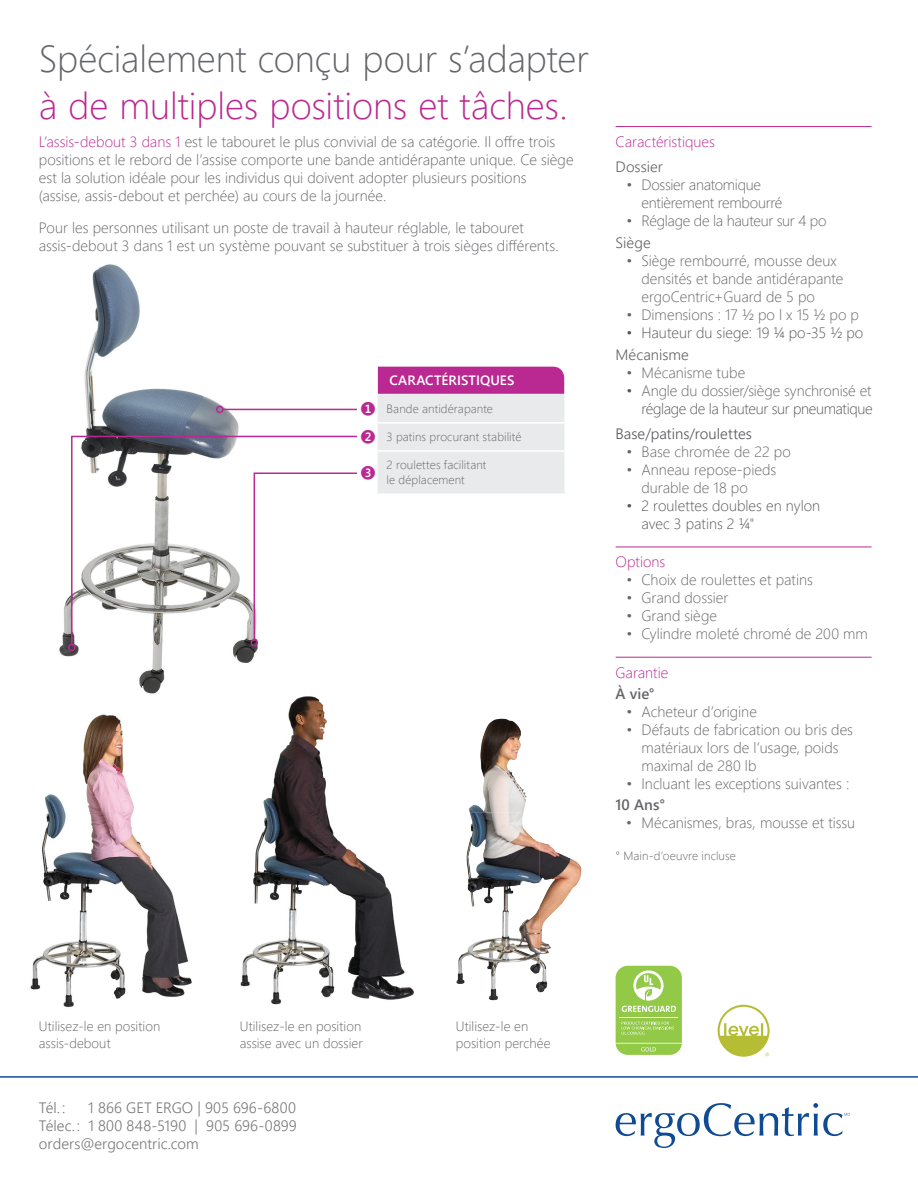
<style>
.page{position:relative;width:918px;height:1188px;background:#fff}
.page>*{position:absolute;margin:0;border:0;box-sizing:border-box;transform-origin:0 0}
.t1{font:37.5px "Webly Sleek UI Light";color:#646569}
.t2{font:37.5px "Webly Sleek UI Light";color:#b92991}
.t3{font:15px/18px "Webly Sleek UI Light";color:#646569}
.t4{font:15px/18px "Webly Sleek UI Light";letter-spacing:-.01em;color:#55565a;text-align:right}
.t5{font:15px/18px "Webly Sleek UI Semilight";letter-spacing:.005em;color:#787779;text-align:justify}
.t6{font:15px/18px "Webly Sleek UI Light";letter-spacing:-.02em;color:#646569}
.t7{font:15px "Webly Sleek UI Light";color:#b92991}
.t8{font:15px "Webly Sleek UI Light";letter-spacing:-.025em;color:#646569}
.t9{font:15px "Webly Sleek UI Semilight";letter-spacing:.005em;color:#646569}
.t10{font:15px "Webly Sleek UI Semilight";color:#55565a}
.t11{font:15px "Webly Sleek UI Semibold";letter-spacing:.01em;color:#646569}
.t12{font:13.5px/16.5px "Webly Sleek UI Light";letter-spacing:.005em;color:#646569}
.t13{font:13.5px "Webly Sleek UI Semibold";letter-spacing:.005em;color:#fff}
.t14{font:12px/15px "Webly Sleek UI Light";letter-spacing:.01em;color:#646569}
.t15{font:12px "Webly Sleek UI Semibold";color:#b92991}
.s1{color:#b92991}
.s2{font-family:"Webly Sleek UI Semibold";color:#b92991}
.s3{color:#646569}
</style>
<div class="page">
<svg style="left:718px;top:1005px;width:52px;height:52px"></svg>
<svg style="left:616px;top:966px;width:66px;height:89px;background:#a3d165"></svg>
<img style="left:469px;top:719px;width:58px;height:94px">
<img style="left:466px;top:813px;width:74px;height:94px">
<img style="left:540px;top:842px;width:41px;height:151px">
<img style="left:456px;top:907px;width:84px;height:94px">
<img style="left:30px;top:714px;width:162px;height:294px">
<img style="left:240px;top:696px;width:174px;height:309px">
<img style="left:59px;top:264px;width:240px;height:433px">
<hr style="left:223px;top:409px;width:134px;height:1px;background:#b92991">
<div style="left:216px;top:406px;width:8px;height:7px;border:2px solid #b92991;border-radius:50%"></div>
<svg style="left:70px;top:435px;width:229px;height:211px"></svg>
<div style="left:68px;top:644px;width:8px;height:7px;border:2px solid #b92991;border-radius:50%"></div>
<svg style="left:253px;top:365px;width:312px;height:276px"></svg>
<div style="left:251px;top:639px;width:7px;height:8px;border:2px solid #b92991;border-radius:50%"></div>
<hr style="left:616px;top:126px;width:256px;height:1px;background:#b92991">
<hr style="left:616px;top:547px;width:256px;height:1px;background:#b92991">
<hr style="left:616px;top:657px;width:256px;height:1px;background:#b92991">
<svg style="left:616px;top:1103px;width:234px;height:45px"></svg>
<hr style="left:0;top:1076px;width:918px;height:2px;background:#0f4b92">
<h1 class="t1" style="left:39px;top:30px;width:551px">Spécialement conçu pour s’adapter</h1>
<h1 class="t2" style="left:39px;top:77px;width:530px">à de multiples positions et tâches.</h1>
<p class="t3" style="left:39px;top:132px;width:536px"><span class="s1">L’assis-debout 3 dans 1</span> est le tabouret le plus convivial de sa catégorie. Il offre trois positions et le rebord de l’assise comporte une bande antidérapante unique. Ce siège est la solution idéale pour les individus qui doivent adopter plusieurs positions<br>(assise, assis-debout et perchée) au cours de la journée.</p>
<p class="t3" style="left:39px;top:218px;width:522px">Pour les personnes utilisant un poste de travail à hauteur réglable, le tabouret assis-debout 3 dans 1 est un système pouvant se substituer à trois sièges différents.</p>
<p class="t13" style="left:389px;top:370px;width:126px">CARACTÉRISTIQUES</p>
<p class="t14" style="left:360px;top:401px;width:134px"><span class="s2">❶</span> Bande antidérapante</p>
<p class="t14" style="left:360px;top:429px;width:163px"><span class="s2">❷</span> 3 patins procurant stabilité</p>
<p class="t15" style="left:360px;top:464px;width:17px">❸</p>
<p class="t14" style="left:387px;top:457px;width:101px">2 roulettes facilitant le déplacement</p>
<p class="t7" style="left:616px;top:130px;width:101px">Caractéristiques</p>
<p class="t9" style="left:616px;top:155px;width:49px">Dossier</p>
<p class="t6" style="left:642px;top:175px;width:143px;text-indent:-15px">• Dossier anatomique entièrement rembourré</p>
<p class="t8" style="left:626px;top:209px;width:202px">• Réglage de la hauteur sur 4 po</p>
<p class="t9" style="left:616px;top:231px;width:37px">Siège</p>
<p class="t3" style="left:641px;top:251px;width:203px;text-indent:-15px">• Siège rembourré, mousse deux densités et bande antidérapante ergoCentric+Guard de 5 po</p>
<p class="t3" style="left:626px;top:305px;width:234px">• Dimensions : 17 ½ po l x 15 ½ po p</p>
<p class="t4" style="left:626px;top:323px;width:238px">• Hauteur du siege: 19 ¼ po-35 ½ po</p>
<p class="t9" style="left:616px;top:344px;width:75px">Mécanisme</p>
<p class="t3" style="left:626px;top:363px;width:120px">• Mécanisme tube</p>
<p class="t4" style="left:626px;top:381px;width:248px">• <span class="s3">Angle du dossier/siège synchronisé et </span>réglage de la hauteur sur pneumatique</p>
<p class="t10" style="left:616px;top:423px;width:138px">Base/patins/roulettes</p>
<p class="t3" style="left:626px;top:442px;width:166px">• Base chromée de 22 po</p>
<p class="t3" style="left:641px;top:460px;width:136px;text-indent:-15px">• Anneau repose-pieds durable de 18 po</p>
<p class="t4" style="left:641px;top:496px;width:180px;text-align:left;text-indent:-15px">• 2 roulettes doubles en nylon avec 3 patins 2 ¼"</p>
<p class="t7" style="left:616px;top:551px;width:51px">Options</p>
<p class="t3" style="left:626px;top:570px;width:188px">• Choix de roulettes et patins</p>
<p class="t3" style="left:626px;top:588px;width:104px">• Grand dossier</p>
<p class="t3" style="left:626px;top:606px;width:92px">• Grand siège</p>
<p class="t3" style="left:626px;top:624px;width:243px">• Cylindre moleté chromé de 200 mm</p>
<p class="t7" style="left:616px;top:661px;width:54px">Garantie</p>
<p class="t11" style="left:616px;top:682px;width:40px">À vie°</p>
<p class="t3" style="left:626px;top:702px;width:132px">• Acheteur d’origine</p>
<p class="t3" style="left:641px;top:720px;width:213px;text-indent:-15px">• Défauts de fabrication ou bris des matériaux lors de l’usage, poids maximal de 280 lb</p>
<p class="t3" style="left:626px;top:774px;width:225px">• Incluant les exceptions suivantes :</p>
<p class="t11" style="left:616px;top:793px;width:51px">10 Ans°</p>
<p class="t3" style="left:626px;top:813px;width:231px">• Mécanismes, bras, mousse et tissu</p>
<p class="t14" style="left:616px;top:847px;width:122px">° Main-d’oeuvre incluse</p>
<p class="t12" style="left:39px;top:1017px;width:123px">Utilisez-le en position assis-debout</p>
<p class="t12" style="left:240px;top:1017px;width:125px">Utilisez-le en position assise avec un dossier</p>
<p class="t12" style="left:456px;top:1017px;width:97px">Utilisez-le en position perchée</p>
<p class="t5" style="left:39px;top:1098px;width:259px;text-indent:49px">1 866 GET ERGO | 905 696-6800<br>Télec. : 1 800 848-5190 | 905 696-0899 orders@ergocentric.com</p>
<p class="t5" style="left:39px;top:1098px;width:28px">Tél. :</p>
</div>
